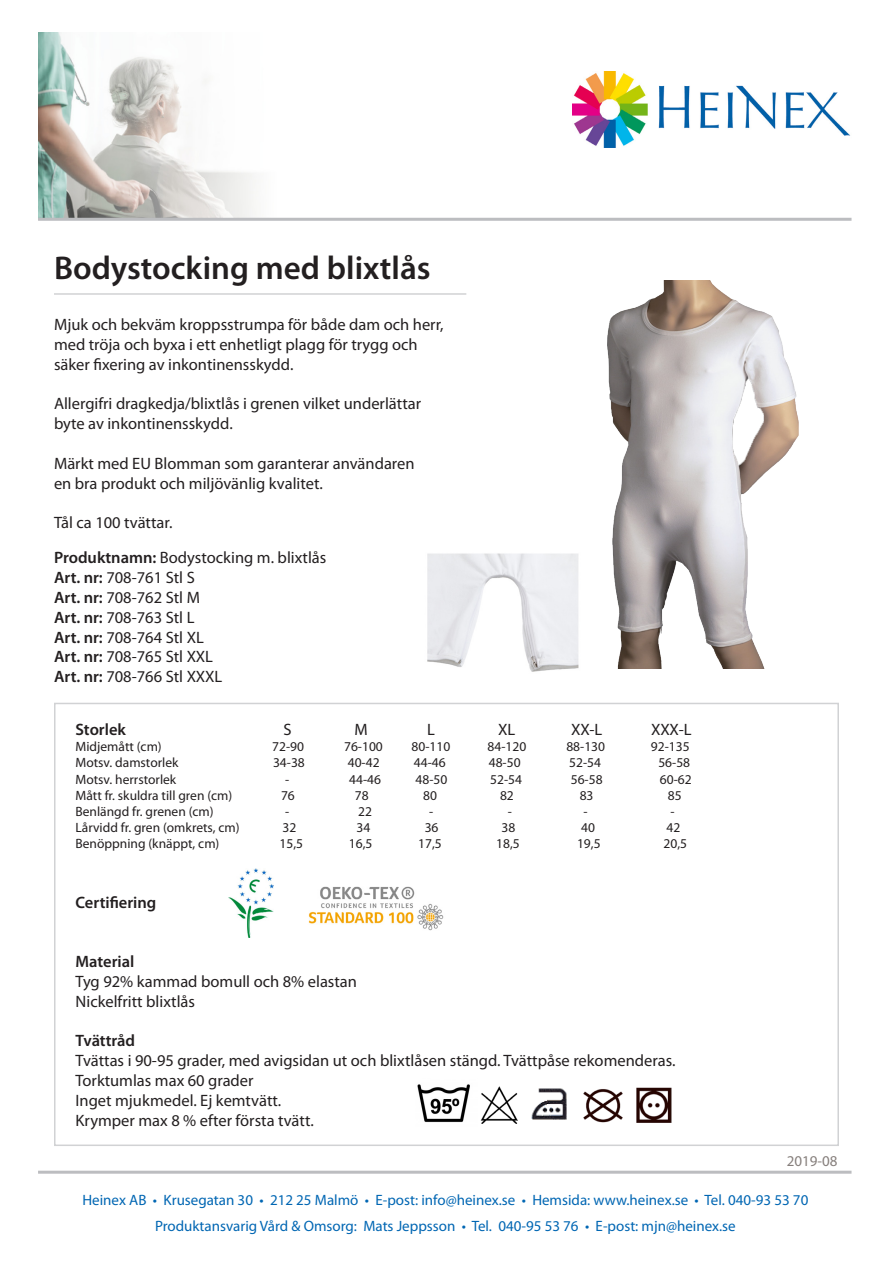
<style>
.page{position:relative;width:893px;height:1263px;background:#fff}
.page>*{position:absolute;margin:0;border:0;box-sizing:border-box;transform-origin:0 0}
.t1{font:600 33px "Myriad Pro";color:#231f20}
.t2{font:16.5px/19.8px "Myriad Pro";color:#231f20}
.t3{font:600 16.5px "Myriad Pro";color:#231f20}
.t4{font:15px "Myriad Pro";color:#0166b3}
.t5{font:15px "Myriad Pro";color:#867f7c}
.t6{font:13.5px "Myriad Pro";color:#231f20}
.s1{font-weight:600}
</style>
<div class="page">
<img style="left:38px;top:33px;width:597px;height:185px">
<img style="left:573px;top:72px;width:277px;height:75px">
<hr style="left:54px;top:293px;width:412px;height:2px;background:#d1d2d4">
<hr style="left:38px;top:218px;width:813px;height:3px;background:#bcbdc0">
<hr style="left:38px;top:1171px;width:813px;height:3px;background:#bcbdc0">
<div style="left:54px;top:703px;width:785px;height:443px;border:2px solid #d1d2d4"></div>
<img style="left:531px;top:1088px;width:36px;height:32px">
<img style="left:583px;top:1089px;width:40px;height:34px">
<img style="left:636px;top:1088px;width:36px;height:35px">
<img style="left:481px;top:1086px;width:37px;height:37px">
<img style="left:417px;top:1084px;width:53px;height:39px">
<img style="left:607px;top:281px;width:192px;height:387px">
<img style="left:427px;top:553px;width:152px;height:119px">
<img style="left:229px;top:868px;width:45px;height:69px">
<img style="left:308px;top:886px;width:136px;height:45px">
<p class="t1" style="left:54px;top:247px;width:378px">Bodystocking med blixtlås</p>
<p class="t2" style="left:54px;top:315px;width:391px">Mjuk och bekväm kroppsstrumpa för både dam och herr, med tröja och byxa i ett enhetligt plagg för trygg och säker fixering av inkontinensskydd.</p>
<p class="t2" style="left:54px;top:394px;width:369px">Allergifri dragkedja/blixtlås i grenen vilket underlättar byte av inkontinensskydd.</p>
<p class="t2" style="left:54px;top:453px;width:362px">Märkt med EU Blomman som garanterar användaren en bra produkt och miljövänlig kvalitet.</p>
<p class="t2" style="left:54px;top:505px;width:274px;line-height:35.1px">Tål ca 100 tvättar.<br><span class="s1">Produktnamn:</span> Bodystocking m. blixtlås</p>
<p class="t2" style="left:54px;top:567px;width:147px"><span class="s1">Art. nr:</span> 708-761 Stl S<br><span class="s1">Art. nr:</span> 708-762 Stl M</p>
<p class="t2" style="left:54px;top:607px;width:142px"><span class="s1">Art. nr:</span> 708-763 Stl L</p>
<p class="t2" style="left:54px;top:627px;width:151px"><span class="s1">Art. nr:</span> 708-764 Stl XL</p>
<p class="t2" style="left:54px;top:647px;width:170px"><span class="s1">Art. nr:</span> 708-765 Stl XXL<br><span class="s1">Art. nr:</span> 708-766 Stl XXXL</p>
<p class="t3" style="left:75px;top:719px;width:52px">Storlek</p>
<p class="t2" style="left:283px;top:719px;width:10px">S</p>
<p class="t2" style="left:355px;top:719px;width:15px">M</p>
<p class="t2" style="left:427px;top:719px;width:9px">L</p>
<p class="t2" style="left:498px;top:719px;width:19px">XL</p>
<p class="t2" style="left:571px;top:719px;width:33px">XX-L</p>
<p class="t2" style="left:651px;top:719px;width:42px">XXX-L</p>
<p class="t6" style="left:75px;top:738px;width:88px">Midjemått (cm)</p>
<p class="t6" style="left:272px;top:738px;width:33px">72-90</p>
<p class="t6" style="left:344px;top:738px;width:40px">76-100</p>
<p class="t6" style="left:412px;top:738px;width:40px">80-110</p>
<p class="t6" style="left:487px;top:738px;width:40px">84-120</p>
<p class="t6" style="left:566px;top:738px;width:40px">88-130</p>
<p class="t6" style="left:651px;top:738px;width:40px">92-135</p>
<p class="t6" style="left:75px;top:754px;width:105px">Motsv. damstorlek</p>
<p class="t6" style="left:273px;top:754px;width:33px">34-38</p>
<p class="t6" style="left:348px;top:754px;width:33px">40-42</p>
<p class="t6" style="left:414px;top:754px;width:33px">44-46</p>
<p class="t6" style="left:489px;top:754px;width:33px">48-50</p>
<p class="t6" style="left:569px;top:754px;width:33px">52-54</p>
<p class="t6" style="left:658px;top:754px;width:33px">56-58</p>
<p class="t6" style="left:75px;top:771px;width:102px">Motsv. herrstorlek</p>
<p class="t6" style="left:285px;top:771px;width:6px">-</p>
<p class="t6" style="left:349px;top:771px;width:33px">44-46</p>
<p class="t6" style="left:415px;top:771px;width:33px">48-50</p>
<p class="t6" style="left:490px;top:771px;width:33px">52-54</p>
<p class="t6" style="left:571px;top:771px;width:33px">56-58</p>
<p class="t6" style="left:660px;top:771px;width:33px">60-62</p>
<p class="t6" style="left:75px;top:787px;width:158px">Mått fr. skuldra till gren (cm)</p>
<p class="t6" style="left:281px;top:787px;width:15px">76</p>
<p class="t6" style="left:355px;top:787px;width:15px">78</p>
<p class="t6" style="left:423px;top:787px;width:15px">80</p>
<p class="t6" style="left:500px;top:787px;width:15px">82</p>
<p class="t6" style="left:580px;top:787px;width:15px">83</p>
<p class="t6" style="left:668px;top:787px;width:15px">85</p>
<p class="t6" style="left:75px;top:803px;width:140px">Benlängd fr. grenen (cm)</p>
<p class="t6" style="left:285px;top:803px;width:6px">-</p>
<p class="t6" style="left:358px;top:803px;width:15px">22</p>
<p class="t6" style="left:429px;top:803px;width:6px">-</p>
<p class="t6" style="left:508px;top:803px;width:6px">-</p>
<p class="t6" style="left:583px;top:803px;width:6px">-</p>
<p class="t6" style="left:671px;top:803px;width:6px">-</p>
<p class="t6" style="left:75px;top:819px;width:166px">Lårvidd fr. gren (omkrets, cm)</p>
<p class="t6" style="left:283px;top:819px;width:15px">32</p>
<p class="t6" style="left:356px;top:819px;width:15px">34</p>
<p class="t6" style="left:425px;top:819px;width:15px">36</p>
<p class="t6" style="left:501px;top:819px;width:15px">38</p>
<p class="t6" style="left:581px;top:819px;width:15px">40</p>
<p class="t6" style="left:667px;top:819px;width:15px">42</p>
<p class="t6" style="left:75px;top:835px;width:145px">Benöppning (knäppt, cm)</p>
<p class="t6" style="left:280px;top:835px;width:25px">15,5</p>
<p class="t6" style="left:349px;top:835px;width:25px">16,5</p>
<p class="t6" style="left:418px;top:835px;width:25px">17,5</p>
<p class="t6" style="left:496px;top:835px;width:25px">18,5</p>
<p class="t6" style="left:577px;top:835px;width:25px">19,5</p>
<p class="t6" style="left:664px;top:835px;width:25px">20,5</p>
<p class="t3" style="left:75px;top:892px;width:82px">Certifiering</p>
<p class="t3" style="left:75px;top:951px;width:60px">Material</p>
<p class="t2" style="left:75px;top:971px;width:283px">Tyg 92% kammad bomull och 8% elastan<br>Nickelfritt blixtlås</p>
<p class="t2" style="left:75px;top:1031px;width:601px"><span class="s1">Tvättråd<br></span>Tvättas i 90-95 grader, med avigsidan ut och blixtlåsen stängd. Tvättpåse rekomenderas.<br>Torktumlas max 60 grader<br>Inget mjukmedel. Ej kemtvätt.</p>
<p class="t2" style="left:75px;top:1110px;width:240px">Krymper max 8 % efter första tvätt.</p>
<p class="t5" style="left:787px;top:1151px;width:52px">2019-08</p>
<p class="t4" style="left:82px;top:1191px;width:727px">Heinex AB • Krusegatan 30 • 212 25 Malmö • E-post: info@heinex.se • Hemsida: www.heinex.se • Tel. 040-93 53 70</p>
<p class="t4" style="left:155px;top:1216px;width:582px">Produktansvarig Vård &amp; Omsorg: Mats Jeppsson • Tel. 040-95 53 76 • E-post: mjn@heinex.se</p>
</div>
